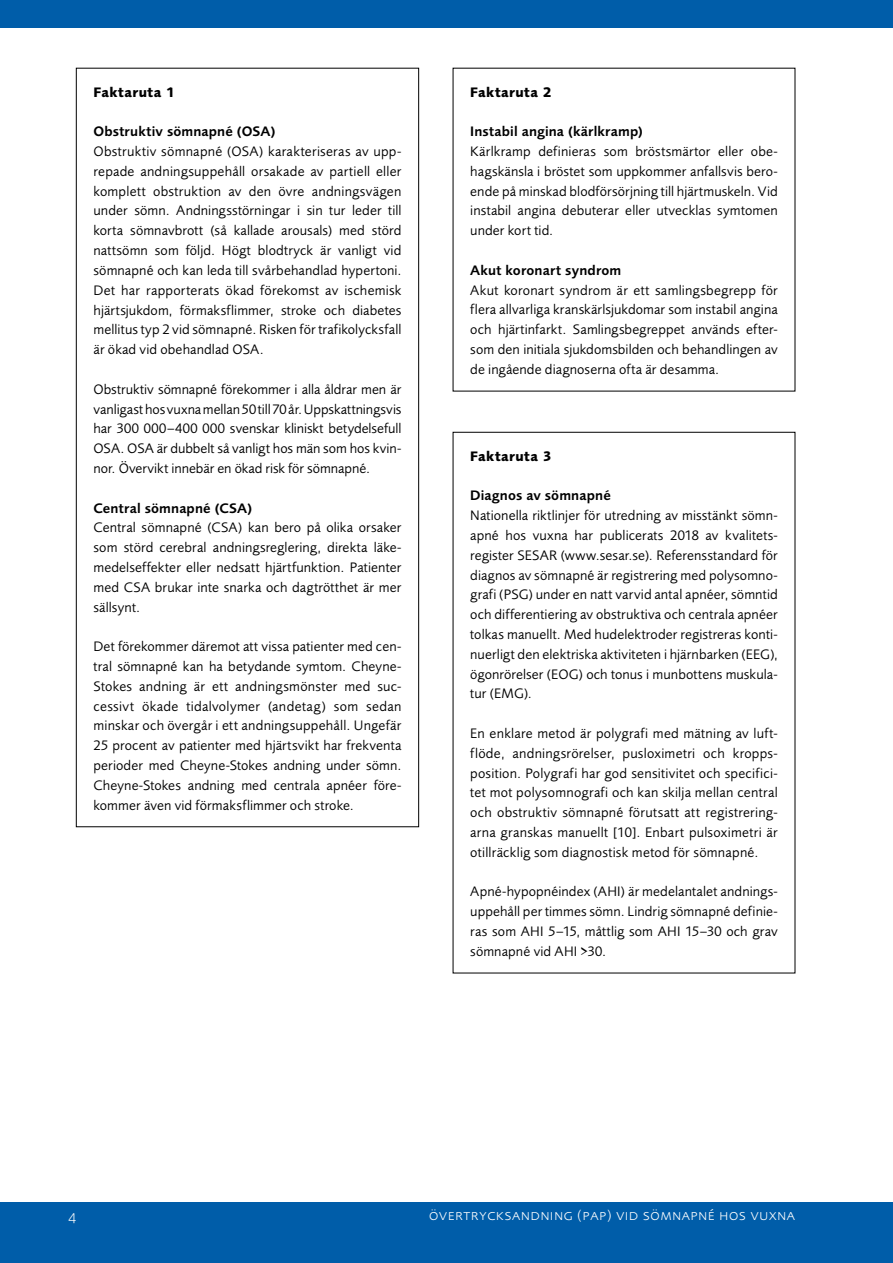
<style>
.page{position:relative;width:893px;height:1263px;background:#fff}
.page>*{position:absolute;margin:0;border:0;box-sizing:border-box;transform-origin:0 0}
.t1{font:300 15.45px "Foundry Sans Expert";letter-spacing:.03em;color:#fff}
.Faktaruta_text{font:14.25px/19.8px "Foundry Sans";letter-spacing:.01em;color:#000;text-align:justify}
.Faktaruta_rubrik_1{font:600 14.25px "Foundry Sans";letter-spacing:.01em;color:#000}
.Rubrik_tabell__fakta{font:700 14.25px "Foundry Sans";letter-spacing:.025em;color:#000}
</style>
<div class="page">
<div style="left:0;top:0;width:893px;height:28px;background:#005da9"></div>
<div style="left:0;top:1202px;width:893px;height:61px;background:#005da9"></div>
<p class="Rubrik_tabell__fakta" style="left:93px;top:84px;width:83px">Faktaruta 1</p>
<p class="Faktaruta_rubrik_1" style="left:93px;top:123px;width:184px">Obstruktiv sömnapné (OSA)</p>
<p class="Faktaruta_text" style="left:93px;top:141px;width:309px">Obstruktiv sömnapné (OSA) karakteriseras av upp&shy;repade andningsuppehåll orsakade av partiell eller komplett obstruktion av den övre andningsvägen under sömn. Andningsstörningar i sin tur leder till korta sömnavbrott (så kallade arousals) med störd nattsömn som följd. Högt blodtryck är vanligt vid sömnapné och kan leda till svårbehandlad hypertoni.<br>Det har rapporterats ökad förekomst av ischemisk hjärtsjukdom, förmaksflimmer, stroke och diabetes mellitus typ 2 vid sömnapné. Risken för trafikolycksfall är ökad vid obehandlad OSA.</p>
<p class="Faktaruta_text" style="left:93px;top:379px;width:309px">Obstruktiv sömnapné förekommer i alla åldrar men är vanligast hos vuxna mellan 50 till 70år. Uppskattningsvis har 300 000–400 000 svenskar kliniskt betydelsefull OSA. OSA är dubbelt så vanligt hos män som hos kvin&shy;nor. Övervikt innebär en ökad risk för sömnapné.</p>
<p class="Faktaruta_rubrik_1" style="left:93px;top:499px;width:160px">Central sömnapné (CSA)</p>
<p class="Faktaruta_text" style="left:93px;top:518px;width:309px">Central sömnapné (CSA) kan bero på olika orsaker som störd cerebral andningsreglering, direkta läke&shy;medelseffekter eller nedsatt hjärtfunktion. Patienter med CSA brukar inte snarka och dagtrötthet är mer sällsynt.</p>
<p class="Faktaruta_text" style="left:93px;top:636px;width:309px">Det förekommer däremot att vissa patienter med cen&shy;tral sömnapné kan ha betydande symtom. Cheyne-Stokes andning är ett andningsmönster med suc&shy;cessivt ökade tidalvolymer (andetag) som sedan minskar och övergår i ett andningsuppehåll. Ungefär 25 procent av patienter med hjärtsvikt har frekventa perioder med Cheyne-Stokes andning under sömn.<br>Cheyne-Stokes andning med centrala apnéer före&shy;kommer även vid förmaksflimmer och stroke.</p>
<p class="Rubrik_tabell__fakta" style="left:470px;top:84px;width:83px">Faktaruta 2</p>
<p class="Faktaruta_rubrik_1" style="left:470px;top:123px;width:174px">Instabil angina (kärlkramp)</p>
<p class="Faktaruta_text" style="left:470px;top:141px;width:309px">Kärlkramp definieras som bröstsmärtor eller obe&shy;hagskänsla i bröstet som uppkommer anfallsvis bero&shy;ende på minskad blodförsörjning till hjärtmuskeln. Vid instabil angina debuterar eller utvecklas symtomen under kort tid.</p>
<p class="Faktaruta_rubrik_1" style="left:470px;top:262px;width:153px">Akut koronart syndrom</p>
<p class="Faktaruta_text" style="left:470px;top:280px;width:309px">Akut koronart syndrom är ett samlingsbegrepp för flera allvarliga kranskärlsjukdomar som instabil angina och hjärtinfarkt. Samlingsbegreppet används efter&shy;som den initiala sjukdomsbilden och behandlingen av de ingående diagnoserna ofta är desamma.</p>
<p class="Rubrik_tabell__fakta" style="left:470px;top:448px;width:83px">Faktaruta 3</p>
<p class="Faktaruta_rubrik_1" style="left:470px;top:487px;width:142px">Diagnos av sömnapné</p>
<p class="Faktaruta_text" style="left:470px;top:505px;width:309px">Nationella riktlinjer för utredning av misstänkt sömn&shy;apné hos vuxna har publicerats 2018 av kvalitets&shy;register SESAR (www.sesar.se). Referensstandard för diagnos av sömnapné är registrering med polysomno&shy;grafi (PSG) under en natt varvid antal apnéer, sömntid och differentiering av obstruktiva och centrala apnéer tolkas manuellt. Med hudelektroder registreras konti&shy;nuerligt den elektriska aktiviteten i hjärnbarken (EEG), ögonrörelser (EOG) och tonus i munbottens muskula&shy;tur (EMG).</p>
<p class="Faktaruta_text" style="left:470px;top:723px;width:309px">En enklare metod är polygrafi med mätning av luft&shy;flöde, andningsrörelser, pusloximetri och kropps&shy;position. Polygrafi har god sensitivitet och specifici&shy;tet mot polysomnografi och kan skilja mellan central och obstruktiv sömnapné förutsatt att registrering&shy;arna granskas manuellt [10]. Enbart pulsoximetri är otillräcklig som diagnostisk metod för sömnapné.</p>
<p class="Faktaruta_text" style="left:470px;top:882px;width:309px">Apné-hypopnéindex (AHI) är medelantalet andnings&shy;uppehåll per timmes sömn. Lindrig sömnapné definie&shy;ras som AHI 5–15, måttlig som AHI 15–30 och grav sömnapné vid AHI &gt;30.</p>
<p class="t1" style="left:68px;top:1206px;width:10px">4</p>
<p class="t1" style="left:429px;top:1206px;width:368px">övertrycksandning (pap) vid sömnapné hos vuxna</p>
</div>
